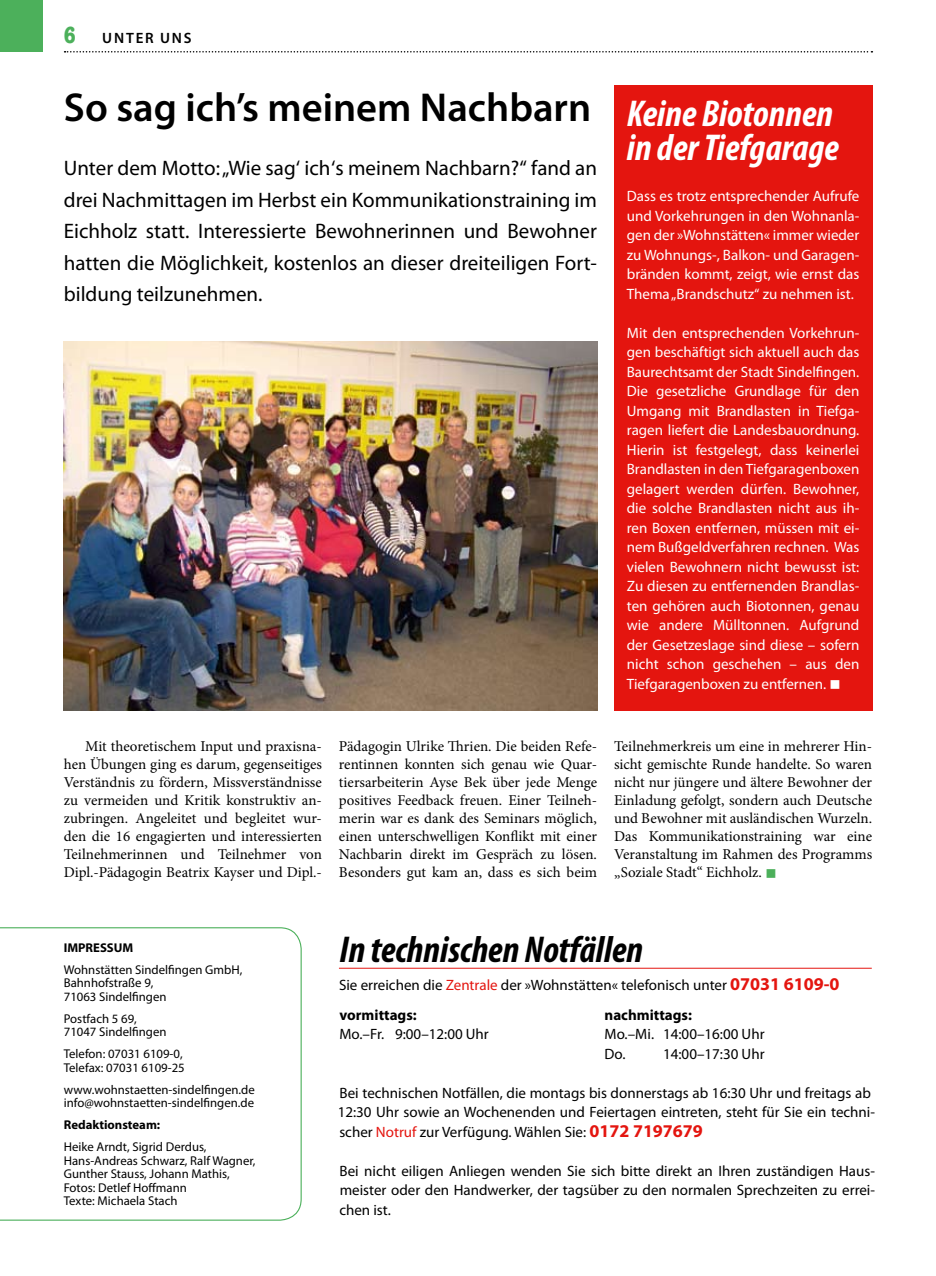
<style>
.page{position:relative;width:936px;height:1276px;background:#fff}
.page>*{position:absolute;margin:0;border:0;box-sizing:border-box;transform-origin:0 0}
.t1{font:600 40.5px "Myriad Pro";color:#000}
.t2{font:italic 700 condensed 37.5px/34.5px "Myriad Pro";color:#fff}
.t3{font:italic 700 condensed 37.5px "Myriad Pro";color:#000}
.t4{font:21px/31.5px "Myriad Pro";color:#000;text-align:justify}
.t5{font:15px/18px "Minion Pro";color:#000;text-align:justify}
.t6{font:15px/19.5px "Myriad Pro";color:#fff;text-align:justify}
.t7{font:15px/19.5px "Myriad Pro";color:#000}
.t8{font:700 15px "Myriad Pro";color:#000}
.t9{font:600 15px "Myriad Pro";letter-spacing:.12em;color:#000}
.t10{font:12.75px/13.5px "Myriad Pro";color:#000}
.t11{font:700 12.75px "Myriad Pro";color:#000}
.s1{font-family:"American Typewriter";font-weight:700;font-stretch:condensed;font-size:24px;color:#4cb05b}
.s2{color:#4cb05b}
.s3{color:#e4150f}
.s4{font-weight:700;font-size:18px;color:#e4150f}
.s5{font-weight:700}
</style>
<div class="page">
<svg style="left:65px;top:51px;width:807px;height:2px"></svg>
<div style="left:0;top:0;width:43px;height:51px;background:#4cb05b"></div>
<svg style="left:0;top:927px;width:302px;height:293px"></svg>
<img style="left:64px;top:342px;width:533px;height:368px">
<hr style="left:339px;top:968px;width:532px;height:1px;background:#e4150f">
<div style="left:614px;top:85px;width:258px;height:625px;background:#e4150f"></div>
<p class="t9" style="left:64px;top:29px;width:129px"><span class="s1">6</span> Unter uns</p>
<h1 class="t1" style="left:64px;top:82px;width:529px">So sag ich’s meinem Nachbarn</h1>
<p class="t4" style="left:64px;top:152px;width:534px">Unter dem Motto: „Wie sag‘ ich‘s meinem Nachbarn?“ fand an drei Nachmittagen im Herbst ein Kommunikationstraining im Eichholz statt. Interessierte Bewohnerinnen und Bewohner hatten die Möglichkeit, kostenlos an dieser dreiteiligen Fort&shy;bildung teilzunehmen.</p>
<h2 class="t2" style="left:626px;top:95px;width:213px">Keine Biotonnen in der Tiefgarage</h2>
<p class="t6" style="left:626px;top:186px;width:234px">Dass es trotz entsprechender Aufrufe und Vorkehrungen in den Wohnanla&shy;gen der »Wohnstätten« immer wieder zu Wohnungs-, Balkon- und Garagen&shy;bränden kommt, zeigt, wie ernst das Thema „Brandschutz“ zu nehmen ist.</p>
<p class="t6" style="left:626px;top:323px;width:234px">Mit den entsprechenden Vorkehrun&shy;gen beschäftigt sich aktuell auch das Baurechtsamt der Stadt Sindelfingen.<br>Die gesetzliche Grundlage für den Umgang mit Brandlasten in Tiefga&shy;ragen liefert die Landesbauordnung.<br>Hierin ist festgelegt, dass keinerlei Brandlasten in den Tiefgaragenboxen gelagert werden dürfen. Bewohner, die solche Brandlasten nicht aus ih&shy;ren Boxen entfernen, müssen mit ei&shy;nem Bußgeldverfahren rechnen. Was vielen Bewohnern nicht bewusst ist:<br>Zu diesen zu entfernenden Brandlas&shy;ten gehören auch Biotonnen, genau wie andere Mülltonnen. Aufgrund der Gesetzeslage sind diese – sofern nicht schon geschehen – aus den Tiefgaragenboxen zu entfernen. ■</p>
<p class="t5" style="left:64px;top:737px;width:259px;text-indent:21px">Mit theoretischem Input und praxisna&shy;hen Übungen ging es darum, gegenseitiges Verständnis zu fördern, Missverständnisse zu vermeiden und Kritik konstruktiv an&shy;zubringen. Angeleitet und begleitet wur&shy;den die 16 engagierten und interessierten Teilnehmerinnen und Teilnehmer von Dipl.-Pädagogin Beatrix Kayser und Dipl.-</p>
<p class="t5" style="left:339px;top:737px;width:259px">Pädagogin Ulrike Thrien. Die beiden Refe&shy;rentinnen konnten sich genau wie Quar&shy;tiersarbeiterin Ayse Bek über jede Menge positives Feedback freuen. Einer Teilneh&shy;merin war es dank des Seminars möglich, einen unterschwelligen Konflikt mit einer Nachbarin direkt im Gespräch zu lösen.<br>Besonders gut kam an, dass es sich beim</p>
<p class="t5" style="left:614px;top:737px;width:259px">Teilnehmerkreis um eine in mehrerer Hin&shy;sicht gemischte Runde handelte. So waren nicht nur jüngere und ältere Bewohner der Einladung gefolgt, sondern auch Deutsche und Bewohner mit ausländischen Wurzeln.<br>Das Kommunikationstraining war eine Veranstaltung im Rahmen des Programms „Soziale Stadt“ Eichholz. <span class="s2">■</span></p>
<p class="t11" style="left:64px;top:939px;width:71px">IMPRESSUM</p>
<p class="t10" style="left:64px;top:962px;width:180px">Wohnstätten Sindelfingen GmbH,<br>Bahnhofstraße 9,<br>71063 Sindelfingen</p>
<p class="t10" style="left:64px;top:1011px;width:104px">Postfach 5 69,<br>71047 Sindelfingen</p>
<p class="t10" style="left:64px;top:1047px;width:122px">Telefon: 07031 6109-0,<br>Telefax: 07031 6109-25</p>
<p class="t10" style="left:64px;top:1082px;width:192px">www.wohnstaetten-sindelfingen.de info@wohnstaetten-sindelfingen.de</p>
<p class="t11" style="left:64px;top:1116px;width:98px">Redaktionsteam:</p>
<p class="t10" style="left:64px;top:1140px;width:193px">Heike Arndt, Sigrid Derdus,<br>Hans-Andreas Schwarz, Ralf Wagner,<br>Gunther Stauss, Johann Mathis,<br>Fotos: Detlef Hoffmann<br>Texte: Michaela Stach</p>
<h2 class="t3" style="left:339px;top:926px;width:305px">In technischen Notfällen</h2>
<p class="t7" style="left:339px;top:969px;width:502px;line-height:30px">Sie erreichen die <span class="s3">Zentrale</span> der »Wohnstätten« telefonisch unter <span class="s4">07031 6109-0 </span><span class="s5">vormittags:</span></p>
<p class="t8" style="left:604px;top:1005px;width:89px">nachmittags:</p>
<p class="t7" style="left:339px;top:1024px;width:151px">Mo.–Fr. 9:00–12:00 Uhr</p>
<p class="t7" style="left:604px;top:1024px;width:161px">Mo.–Mi. 14:00–16:00 Uhr<br>Do.</p>
<p class="t7" style="left:663px;top:1044px;width:103px">14:00–17:30 Uhr</p>
<p class="t7" style="left:338px;top:1083px;width:538px">Bei technischen Notfällen, die montags bis donnerstags ab 16:30 Uhr und freitags ab<br>12:30 Uhr sowie an Wochenenden und Feiertagen eintreten, steht für Sie ein techni&shy;scher <span class="s3">Notruf</span> zur Verfügung. Wählen Sie: <span class="s4">0172 7197679</span></p>
<p class="t7" style="left:339px;top:1161px;width:537px;text-align:justify">Bei nicht eiligen Anliegen wenden Sie sich bitte direkt an Ihren zuständigen Haus&shy;meister oder den Handwerker, der tagsüber zu den normalen Sprechzeiten zu errei&shy;chen ist.</p>
</div>
